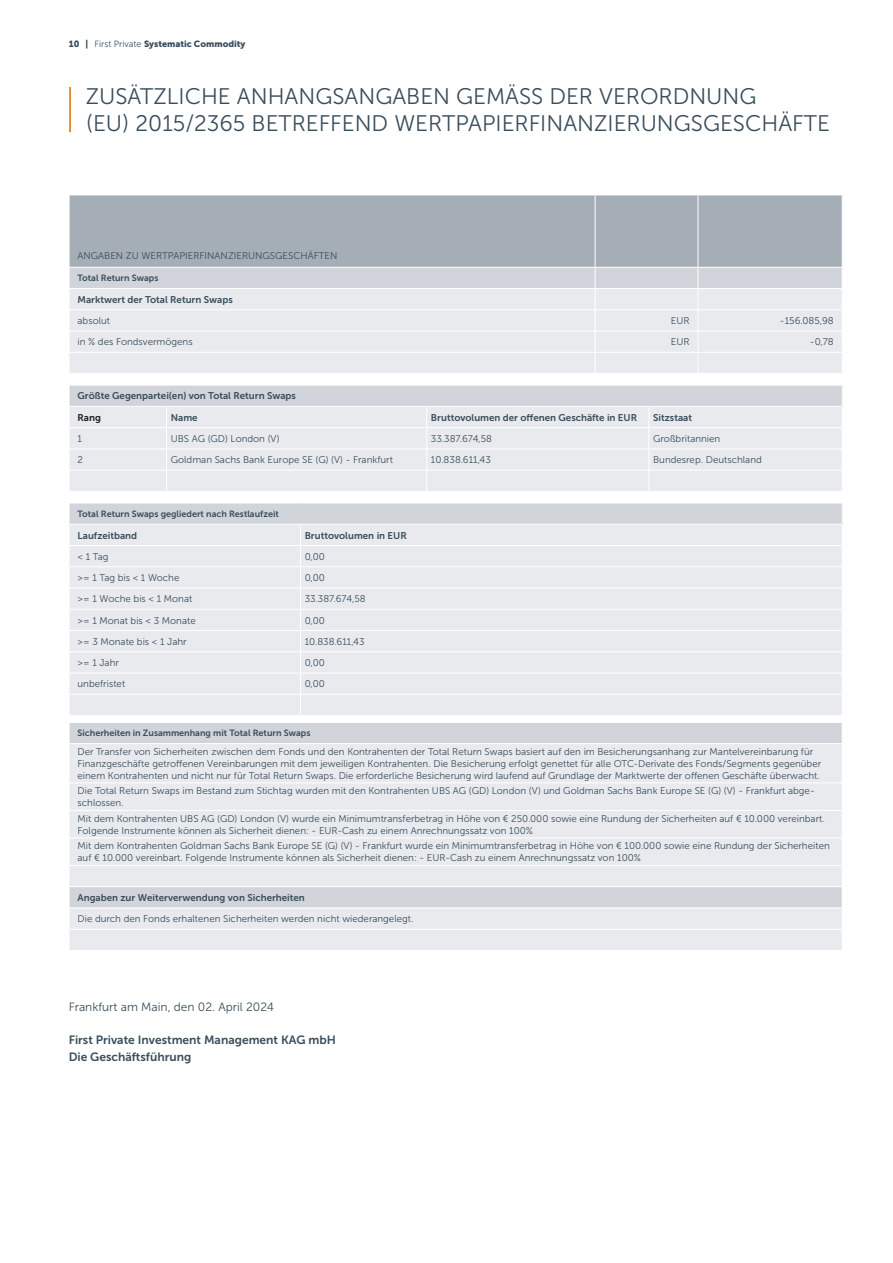
<style>
.page{position:relative;width:893px;height:1263px;background:#fff}
.page>*{position:absolute;margin:0;border:0;box-sizing:border-box;transform-origin:0 0}
.t1{font:22.5px/27px "Museo Sans 300";color:#394d5c}
.t2{font:12px/16.5px "Museo Sans 700";color:#394d5c}
.t3{font:12px "Museo Sans 300";color:#394d5c}
.t4{font:9.75px/11.7px "Museo Sans 300";color:#394d5c}
.t5{font:9.75px "Museo Sans 700";color:#394d5c}
.t6{font:9.75px "Museo Sans 700";color:#1d1d1b}
.t7{font:9px "Museo Sans 700";color:#394d5c}
.t8{font:9px "Museo Sans 900";color:#394d5c}
.s1{font-family:"Museo Sans 300"}
</style>
<div class="page">
<hr style="left:69px;top:87px;width:2px;height:45px;background:#dc6b02">
<div style="left:70px;top:195px;width:772px;height:72px;background:#a5adb7"></div>
<hr style="left:698px;top:195px;width:1px;height:72px;background:#fff">
<hr style="left:595px;top:195px;width:1px;height:72px;background:#fff">
<svg style="left:69px;top:267px;width:773px;height:106px;background:#e4e6eb"></svg>
<div style="left:69px;top:385px;width:773px;height:21px;background:#d1d4db"></div>
<div style="left:70px;top:407px;width:772px;height:84px;background:#e8eaee"></div>
<svg style="left:69px;top:386px;width:1px;height:20px"></svg>
<hr style="left:69px;top:385px;width:97px;height:1px;background:#fff">
<hr style="left:166px;top:385px;width:261px;height:1px;background:#fff">
<hr style="left:427px;top:385px;width:222px;height:1px;background:#fff">
<hr style="left:649px;top:385px;width:194px;height:1px;background:#fff">
<hr style="left:69px;top:427px;width:97px;height:1px;background:#fff">
<hr style="left:69px;top:448px;width:97px;height:1px;background:#fff">
<hr style="left:69px;top:470px;width:97px;height:1px;background:#fff">
<svg style="left:166px;top:407px;width:1px;height:84px"></svg>
<svg style="left:426px;top:407px;width:1px;height:84px"></svg>
<svg style="left:648px;top:407px;width:1px;height:84px"></svg>
<svg style="left:842px;top:385px;width:1px;height:22px"></svg>
<hr style="left:166px;top:427px;width:261px;height:1px;background:#fff">
<hr style="left:427px;top:427px;width:222px;height:1px;background:#fff">
<hr style="left:649px;top:427px;width:193px;height:1px;background:#fff">
<hr style="left:166px;top:448px;width:261px;height:1px;background:#fff">
<hr style="left:427px;top:448px;width:222px;height:1px;background:#fff">
<hr style="left:649px;top:448px;width:193px;height:1px;background:#fff">
<hr style="left:166px;top:470px;width:261px;height:1px;background:#fff">
<hr style="left:427px;top:470px;width:222px;height:1px;background:#fff">
<hr style="left:649px;top:470px;width:193px;height:1px;background:#fff">
<div style="left:69px;top:503px;width:773px;height:21px;background:#d1d4db"></div>
<div style="left:70px;top:525px;width:772px;height:190px;background:#e8eaee"></div>
<svg style="left:69px;top:504px;width:1px;height:20px"></svg>
<hr style="left:69px;top:503px;width:231px;height:1px;background:#fff">
<hr style="left:300px;top:503px;width:543px;height:1px;background:#fff">
<hr style="left:69px;top:545px;width:231px;height:1px;background:#fff">
<hr style="left:69px;top:566px;width:231px;height:1px;background:#fff">
<hr style="left:69px;top:588px;width:231px;height:1px;background:#fff">
<hr style="left:69px;top:609px;width:231px;height:1px;background:#fff">
<hr style="left:69px;top:630px;width:231px;height:1px;background:#fff">
<hr style="left:69px;top:651px;width:231px;height:1px;background:#fff">
<hr style="left:69px;top:673px;width:231px;height:1px;background:#fff">
<hr style="left:69px;top:694px;width:231px;height:1px;background:#fff">
<svg style="left:300px;top:525px;width:1px;height:190px"></svg>
<hr style="left:300px;top:545px;width:542px;height:1px;background:#fff">
<hr style="left:300px;top:566px;width:542px;height:1px;background:#fff">
<hr style="left:300px;top:588px;width:542px;height:1px;background:#fff">
<hr style="left:300px;top:609px;width:542px;height:1px;background:#fff">
<hr style="left:300px;top:630px;width:542px;height:1px;background:#fff">
<hr style="left:300px;top:651px;width:542px;height:1px;background:#fff">
<hr style="left:300px;top:673px;width:542px;height:1px;background:#fff">
<hr style="left:300px;top:694px;width:542px;height:1px;background:#fff">
<svg style="left:842px;top:503px;width:1px;height:22px"></svg>
<div style="left:70px;top:723px;width:772px;height:20px;background:#d1d4db"></div>
<svg style="left:70px;top:744px;width:772px;height:206px;background:#e5e8ec"></svg>
<svg style="left:69px;top:887px;width:1px;height:20px"></svg>
<svg style="left:69px;top:723px;width:1px;height:20px"></svg>
<hr style="left:69px;top:782px;width:773px;height:1px;background:#fff">
<hr style="left:69px;top:810px;width:773px;height:1px;background:#fff">
<hr style="left:69px;top:837px;width:773px;height:1px;background:#fff">
<hr style="left:69px;top:865px;width:773px;height:1px;background:#fff">
<hr style="left:69px;top:886px;width:773px;height:1px;background:#fff">
<hr style="left:69px;top:907px;width:773px;height:1px;background:#fff">
<hr style="left:69px;top:929px;width:773px;height:1px;background:#fff">
<p class="t8" style="left:69px;top:39px;width:178px">10 | <span class="s1">First Private</span> Systematic Commodity</p>
<h1 class="t1" style="left:86px;top:83px;width:746px">ZUSÄTZLICHE ANHANGSANGABEN GEMÄSS DER VERORDNUNG<br>(EU) 2015/2365 BETREFFEND WERTPAPIERFINANZIERUNGSGESCHÄFTE</h1>
<p class="t4" style="left:78px;top:250px;width:261px">ANGABEN ZU WERTPAPIERFINANZIERUNGSGESCHÄFTEN</p>
<p class="t7" style="left:78px;top:273px;width:82px">Total Return Swaps</p>
<p class="t5" style="left:78px;top:294px;width:157px">Marktwert der Total Return Swaps</p>
<p class="t4" style="left:78px;top:315px;width:34px">absolut</p>
<p class="t4" style="left:671px;top:315px;width:20px">EUR</p>
<p class="t4" style="left:780px;top:315px;width:55px">-156.085,98</p>
<p class="t4" style="left:78px;top:336px;width:117px">in % des Fondsvermögens</p>
<p class="t4" style="left:671px;top:336px;width:20px">EUR</p>
<p class="t4" style="left:810px;top:336px;width:25px">-0,78</p>
<p class="t5" style="left:78px;top:391px;width:220px">Größte Gegenpartei(en) von Total Return Swaps</p>
<p class="t6" style="left:78px;top:412px;width:25px">Rang</p>
<p class="t5" style="left:171px;top:412px;width:28px">Name</p>
<p class="t5" style="left:431px;top:412px;width:208px">Bruttovolumen der offenen Geschäfte in EUR</p>
<p class="t5" style="left:653px;top:412px;width:40px">Sitzstaat</p>
<p class="t4" style="left:78px;top:433px;width:6px">1</p>
<p class="t4" style="left:171px;top:433px;width:110px">UBS AG (GD) London (V)</p>
<p class="t4" style="left:431px;top:433px;width:63px">33.387.674,58</p>
<p class="t4" style="left:653px;top:433px;width:69px">Großbritannien</p>
<p class="t4" style="left:78px;top:454px;width:7px">2</p>
<p class="t4" style="left:171px;top:454px;width:224px">Goldman Sachs Bank Europe SE (G) (V) - Frankfurt</p>
<p class="t4" style="left:431px;top:454px;width:61px">10.838.611,43</p>
<p class="t4" style="left:653px;top:454px;width:110px">Bundesrep. Deutschland</p>
<p class="t7" style="left:78px;top:509px;width:203px">Total Return Swaps gegliedert nach Restlaufzeit</p>
<p class="t5" style="left:78px;top:530px;width:61px">Laufzeitband</p>
<p class="t5" style="left:305px;top:530px;width:104px">Bruttovolumen in EUR</p>
<p class="t4" style="left:78px;top:551px;width:32px">&lt; 1 Tag</p>
<p class="t4" style="left:305px;top:551px;width:22px">0,00</p>
<p class="t4" style="left:78px;top:572px;width:103px">&gt;= 1 Tag bis &lt; 1 Woche</p>
<p class="t4" style="left:305px;top:572px;width:22px">0,00</p>
<p class="t4" style="left:78px;top:593px;width:116px">&gt;= 1 Woche bis &lt; 1 Monat</p>
<p class="t4" style="left:305px;top:593px;width:63px">33.387.674,58</p>
<p class="t4" style="left:78px;top:614px;width:120px">&gt;= 1 Monat bis &lt; 3 Monate</p>
<p class="t4" style="left:305px;top:614px;width:22px">0,00</p>
<p class="t4" style="left:78px;top:636px;width:111px">&gt;= 3 Monate bis &lt; 1 Jahr</p>
<p class="t4" style="left:305px;top:636px;width:61px">10.838.611,43</p>
<p class="t4" style="left:78px;top:657px;width:43px">&gt;= 1 Jahr</p>
<p class="t4" style="left:305px;top:657px;width:22px">0,00</p>
<p class="t4" style="left:78px;top:678px;width:49px">unbefristet</p>
<p class="t4" style="left:305px;top:678px;width:22px">0,00</p>
<p class="t7" style="left:78px;top:728px;width:234px">Sicherheiten in Zusammenhang mit Total Return Swaps</p>
<p class="t4" style="left:78px;top:746px;width:745px">Der Transfer von Sicherheiten zwischen dem Fonds und den Kontrahenten der Total Return Swaps basiert auf den im Besicherungsanhang zur Mantelvereinbarung für<br>Finanzgeschäfte getroffenen Vereinbarungen mit dem jeweiligen Kontrahenten. Die Besicherung erfolgt genettet für alle OTC-Derivate des Fonds/Segments gegenüber einem Kontrahenten und nicht nur für Total Return Swaps. Die erforderliche Besicherung wird laufend auf Grundlage der Marktwerte der offenen Geschäfte überwacht.</p>
<p class="t4" style="left:78px;top:785px;width:739px">Die Total Return Swaps im Bestand zum Stichtag wurden mit den Kontrahenten UBS AG (GD) London (V) und Goldman Sachs Bank Europe SE (G) (V) - Frankfurt abge&shy;schlossen.</p>
<p class="t4" style="left:78px;top:813px;width:749px">Mit dem Kontrahenten UBS AG (GD) London (V) wurde ein Minimumtransferbetrag in Höhe von € 250.000 sowie eine Rundung der Sicherheiten auf € 10.000 vereinbart.<br>Folgende Instrumente können als Sicherheit dienen: - EUR-Cash zu einem Anrechnungssatz von 100%</p>
<p class="t4" style="left:78px;top:840px;width:754px">Mit dem Kontrahenten Goldman Sachs Bank Europe SE (G) (V) - Frankfurt wurde ein Minimumtransferbetrag in Höhe von € 100.000 sowie eine Rundung der Sicherheiten auf € 10.000 vereinbart. Folgende Instrumente können als Sicherheit dienen: - EUR-Cash zu einem Anrechnungssatz von 100%</p>
<p class="t5" style="left:78px;top:892px;width:229px">Angaben zur Weiterverwendung von Sicherheiten</p>
<p class="t4" style="left:78px;top:913px;width:337px">Die durch den Fonds erhaltenen Sicherheiten werden nicht wiederangelegt.</p>
<p class="t3" style="left:69px;top:1000px;width:207px">Frankfurt am Main, den 02. April 2024</p>
<p class="t2" style="left:69px;top:1032px;width:269px">First Private Investment Management KAG mbH<br>Die Geschäftsführung</p>
</div>
